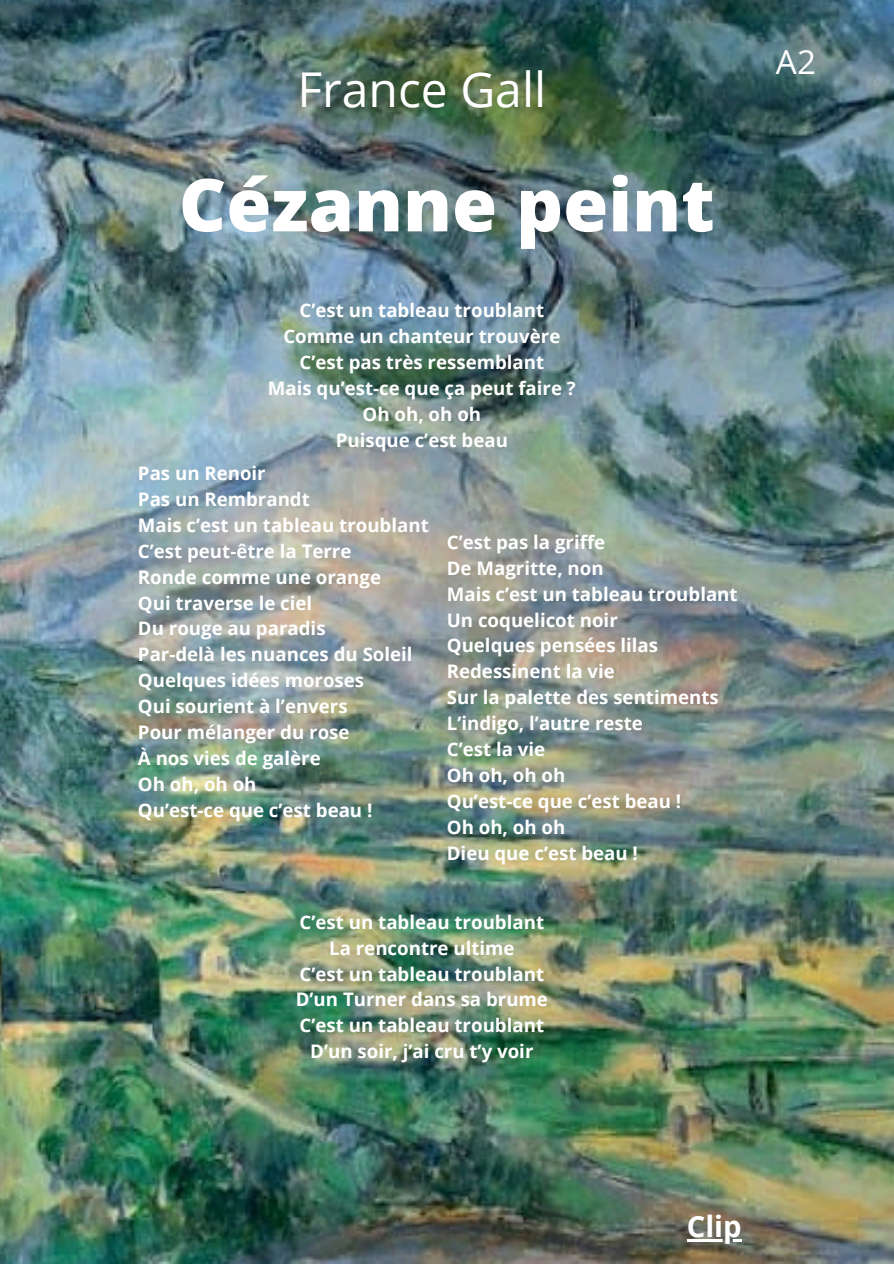
<style>
.page{position:relative;width:894px;height:1264px;background:#fff}
.page>*{position:absolute;margin:0;border:0;box-sizing:border-box;transform-origin:0 0}
.t1{font:800 73.05px "Open Sans";color:#fff}
.t2{font:48px "Open Sans";color:#fff}
.t3{font:33.3px "Open Sans";color:#fff}
.t4{font:700 29.25px "Open Sans";color:#fff}
.t5{font:700 18.6px "Open Sans";color:#fff}
</style>
<div class="page">
<img style="left:0;top:0;width:893px;height:1263px">
<hr style="left:686px;top:1239px;width:55px;height:2px;background:#fff">
<h3 class="t2" style="left:297px;top:55px;width:250px">France Gall</h3>
<h1 class="t1" style="left:179px;top:153px;width:537px">Cézanne peint</h1>
<p class="t5" style="left:299px;top:297px;width:246px">C’est un tableau troublant</p>
<p class="t5" style="left:283px;top:323px;width:278px">Comme un chanteur trouvère</p>
<p class="t5" style="left:299px;top:349px;width:246px">C’est pas très ressemblant</p>
<p class="t5" style="left:268px;top:375px;width:309px">Mais qu’est-ce que ça peut faire ?</p>
<p class="t5" style="left:362px;top:401px;width:120px">Oh oh, oh oh</p>
<p class="t5" style="left:335px;top:427px;width:174px">Puisque c’est beau</p>
<p class="t5" style="left:138px;top:460px;width:129px">Pas un Renoir</p>
<p class="t5" style="left:138px;top:486px;width:173px">Pas un Rembrandt</p>
<p class="t5" style="left:138px;top:512px;width:292px">Mais c’est un tableau troublant</p>
<p class="t5" style="left:138px;top:538px;width:215px">C’est peut-être la Terre</p>
<p class="t5" style="left:138px;top:563px;width:244px">Ronde comme une orange</p>
<p class="t5" style="left:138px;top:589px;width:176px">Qui traverse le ciel</p>
<p class="t5" style="left:138px;top:615px;width:189px">Du rouge au paradis</p>
<p class="t5" style="left:138px;top:641px;width:276px">Par-delà les nuances du Soleil</p>
<p class="t5" style="left:138px;top:667px;width:228px">Quelques idées moroses</p>
<p class="t5" style="left:138px;top:693px;width:211px">Qui sourient à l’envers</p>
<p class="t5" style="left:138px;top:719px;width:213px">Pour mélanger du rose</p>
<p class="t5" style="left:138px;top:745px;width:184px">À nos vies de galère</p>
<p class="t5" style="left:138px;top:770px;width:120px">Oh oh, oh oh</p>
<p class="t5" style="left:138px;top:796px;width:236px">Qu’est-ce que c’est beau !</p>
<p class="t5" style="left:446px;top:529px;width:160px">C’est pas la griffe</p>
<p class="t5" style="left:446px;top:555px;width:158px">De Magritte, non</p>
<p class="t5" style="left:446px;top:581px;width:292px">Mais c’est un tableau troublant</p>
<p class="t5" style="left:446px;top:606px;width:172px">Un coquelicot noir</p>
<p class="t5" style="left:446px;top:632px;width:213px">Quelques pensées lilas</p>
<p class="t5" style="left:446px;top:658px;width:169px">Redessinent la vie</p>
<p class="t5" style="left:446px;top:684px;width:273px">Sur la palette des sentiments</p>
<p class="t5" style="left:446px;top:710px;width:197px">L’indigo, l’autre reste</p>
<p class="t5" style="left:446px;top:736px;width:100px">C’est la vie</p>
<p class="t5" style="left:446px;top:762px;width:120px">Oh oh, oh oh</p>
<p class="t5" style="left:446px;top:788px;width:236px">Qu’est-ce que c’est beau !</p>
<p class="t5" style="left:446px;top:813px;width:120px">Oh oh, oh oh</p>
<p class="t5" style="left:446px;top:839px;width:192px">Dieu que c’est beau !</p>
<p class="t5" style="left:299px;top:908px;width:246px">C’est un tableau troublant</p>
<p class="t5" style="left:329px;top:934px;width:187px">La rencontre ultime</p>
<p class="t5" style="left:299px;top:960px;width:246px">C’est un tableau troublant</p>
<p class="t5" style="left:296px;top:986px;width:254px">D’un Turner dans sa brume</p>
<p class="t5" style="left:299px;top:1012px;width:246px">C’est un tableau troublant</p>
<h4 class="t5" style="left:310px;top:1038px;width:225px">D’un soir, j’ai cru t’y voir</h4>
<p class="t3" style="left:775px;top:38px;width:41px">A2</p>
<h2 class="t4" style="left:686px;top:1205px;width:56px">Clip</h2>
</div>
